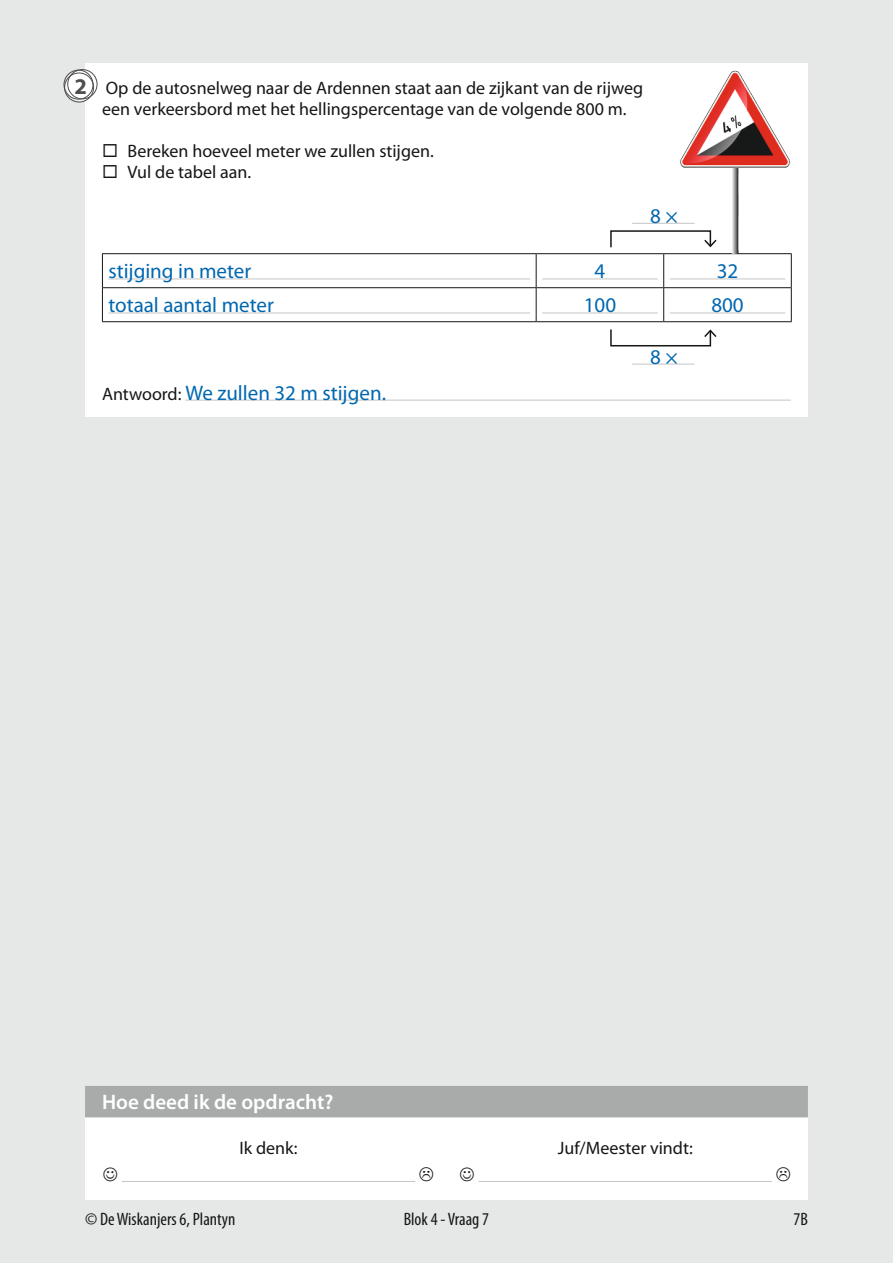
<style>
.page{position:relative;width:893px;height:1263px;background:#e6e7e7}
.page>*{position:absolute;margin:0;border:0;box-sizing:border-box;transform-origin:0 0}
.t1{font:700 22.5px "Myriad Pro";color:#4e4e4d}
.t2{font:21px "Myriad Pro";color:#0067b0}
.t3{font:600 21px "Myriad Pro";color:#fff}
.t4{font:18px/21px "Myriad Pro";color:#151616}
.t5{font:condensed 18px "Myriad Pro";color:#151616}
</style>
<div class="page">
<div style="left:85px;top:1086px;width:723px;height:113px;background:#fff"></div>
<div style="left:85px;top:1086px;width:723px;height:31px;background:#a9aaaa"></div>
<div style="left:85px;top:64px;width:723px;height:353px;background:#fff"></div>
<hr style="left:632px;top:223px;width:62px;height:1px;background:#c5c5c5">
<hr style="left:632px;top:364px;width:62px;height:1px;background:#c5c5c5">
<hr style="left:185px;top:400px;width:606px;height:1px;background:#c5c5c5">
<hr style="left:102px;top:253px;width:434px;height:1px;background:#151616">
<hr style="left:536px;top:253px;width:128px;height:1px;background:#151616">
<hr style="left:664px;top:253px;width:128px;height:1px;background:#151616">
<hr style="left:102px;top:287px;width:434px;height:1px;background:#151616">
<hr style="left:536px;top:287px;width:128px;height:1px;background:#151616">
<hr style="left:664px;top:287px;width:128px;height:1px;background:#151616">
<hr style="left:102px;top:321px;width:434px;height:1px;background:#151616">
<hr style="left:536px;top:321px;width:128px;height:1px;background:#151616">
<hr style="left:664px;top:321px;width:128px;height:1px;background:#151616">
<hr style="left:102px;top:254px;width:1px;height:33px;background:#151616">
<hr style="left:102px;top:288px;width:1px;height:33px;background:#151616">
<hr style="left:536px;top:254px;width:1px;height:33px;background:#151616">
<hr style="left:663px;top:254px;width:1px;height:33px;background:#151616">
<hr style="left:791px;top:254px;width:1px;height:33px;background:#151616">
<hr style="left:536px;top:288px;width:1px;height:33px;background:#151616">
<hr style="left:663px;top:288px;width:1px;height:33px;background:#151616">
<hr style="left:791px;top:288px;width:1px;height:33px;background:#151616">
<hr style="left:108px;top:279px;width:422px;height:1px;background:#c5c5c5">
<hr style="left:542px;top:279px;width:116px;height:1px;background:#c5c5c5">
<hr style="left:670px;top:279px;width:115px;height:1px;background:#c5c5c5">
<hr style="left:108px;top:313px;width:422px;height:1px;background:#c5c5c5">
<hr style="left:542px;top:313px;width:116px;height:1px;background:#c5c5c5">
<hr style="left:670px;top:313px;width:115px;height:1px;background:#c5c5c5">
<svg style="left:66px;top:71px;width:30px;height:30px"></svg>
<div style="left:68px;top:69px;width:29px;height:30px;border:1px solid #4e4e4d;border-radius:50%"></div>
<div style="left:64px;top:70px;width:29px;height:29px;border:1px solid #4e4e4d;border-radius:50%"></div>
<div style="left:64px;top:73px;width:30px;height:29px;border:1px solid #4e4e4d;border-radius:50%"></div>
<img style="left:653px;top:70px;width:138px;height:183px">
<svg style="left:610px;top:230px;width:108px;height:19px"></svg>
<svg style="left:610px;top:329px;width:107px;height:18px"></svg>
<svg style="left:121px;top:1181px;width:651px;height:1px"></svg>
<p class="t1" style="left:75px;top:74px;width:14px">2</p>
<p class="t4" style="left:102px;top:78px;width:543px">Op de autosnelweg naar de Ardennen staat aan de zijkant van de rijweg een verkeersbord met het hellingspercentage van de volgende 800 m.</p>
<p class="t4" style="left:102px;top:141px;width:333px">◻ Bereken hoeveel meter we zullen stijgen.</p>
<p class="t4" style="left:102px;top:162px;width:151px">◻ Vul de tabel aan.</p>
<p class="t2" style="left:650px;top:204px;width:29px">8 ×</p>
<p class="t2" style="left:108px;top:260px;width:144px">stijging in meter</p>
<p class="t2" style="left:595px;top:260px;width:12px">4</p>
<p class="t2" style="left:717px;top:260px;width:23px">32</p>
<p class="t2" style="left:108px;top:294px;width:167px">totaal aantal meter</p>
<p class="t2" style="left:584px;top:294px;width:34px">100</p>
<p class="t2" style="left:711px;top:294px;width:34px">800</p>
<p class="t2" style="left:185px;top:381px;width:202px">We zullen 32 m stijgen.</p>
<p class="t4" style="left:102px;top:384px;width:81px">Antwoord:</p>
<p class="t2" style="left:650px;top:345px;width:29px">8 ×</p>
<p class="t3" style="left:102px;top:1090px;width:233px">Hoe deed ik de opdracht?</p>
<p class="t4" style="left:239px;top:1138px;width:60px">Ik denk:</p>
<p class="t4" style="left:558px;top:1138px;width:137px">Juf/Meester vindt:</p>
<p class="t5" style="left:85px;top:1210px;width:152px">© De Wiskanjers 6, Plantyn</p>
<p class="t5" style="left:404px;top:1210px;width:87px">Blok 4 - Vraag 7</p>
<p class="t5" style="left:793px;top:1210px;width:16px">7B</p>
</div>
